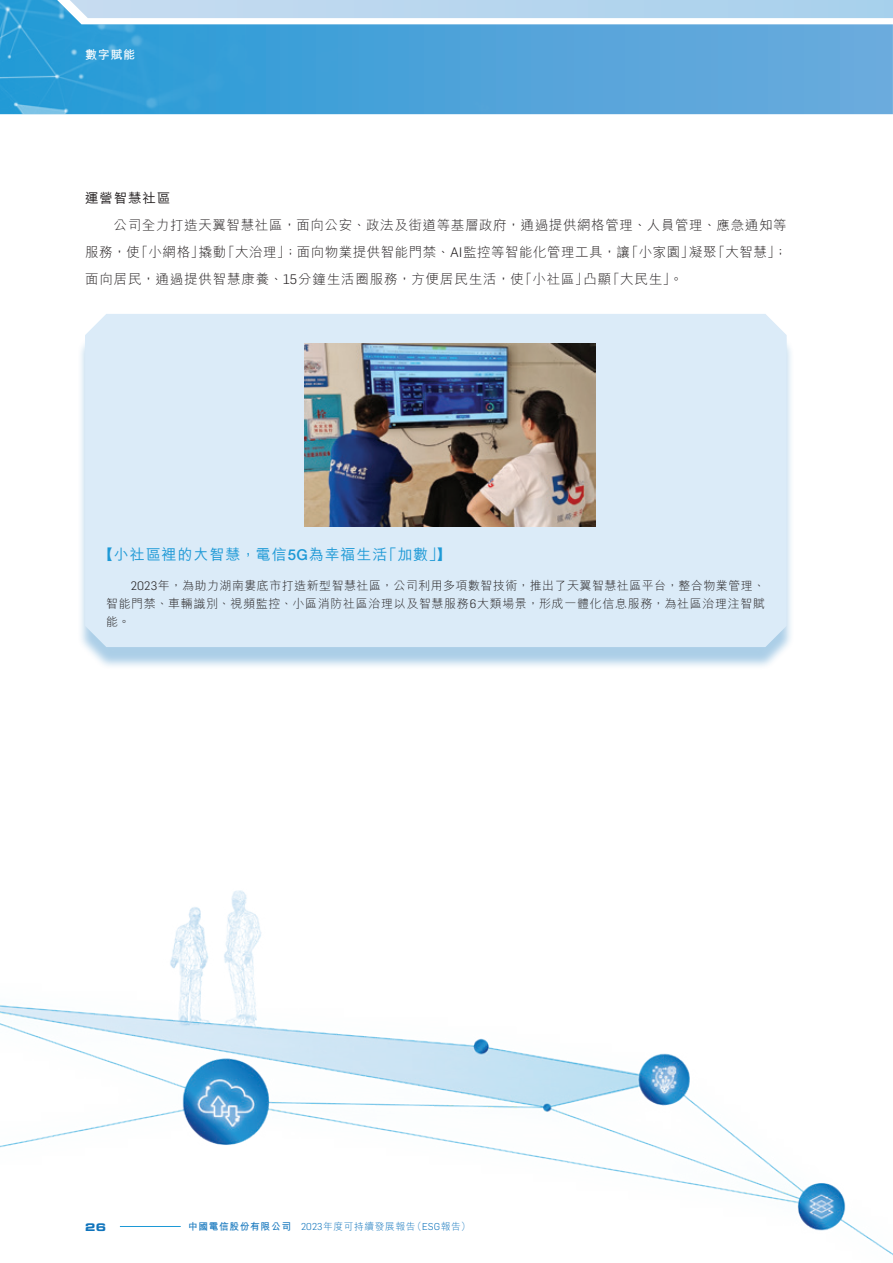
<style>
.page{position:relative;width:893px;height:1263px;background:#fff}
.page>*{position:absolute;margin:0;border:0;box-sizing:border-box;transform-origin:0 0}
.t1{font:500 15px "M Hei HK";letter-spacing:.065em;color:#1d99d6}
.t2{font:300 13.5px/27px "M Hei HK";letter-spacing:.06em;color:#231f20;text-align:justify}
.t3{font:500 13.5px "M Hei HK";letter-spacing:.065em;color:#231f20}
.t4{font:300 12px/18px "M Hei HK";letter-spacing:.055em;color:#231f20;text-align:justify}
.t5{font:700 12px "M Hei HK";color:#fff}
.t6{font:10.5px "Eurostile LT Std Bold Ex 2";color:#1074bc}
.t7{font:300 9.75px "M Hei HK";letter-spacing:.06em;color:#1074bc}
.s1{font-family:"Flama"}
.s2{font-family:"Helvetica Neue LT Std"}
.s3{font-weight:700}
</style>
<div class="page">
<img style="left:0;top:0;width:893px;height:1256px">
<p class="t5" style="left:85px;top:46px;width:52px">數字賦能</p>
<p class="t3" style="left:85px;top:189px;width:87px">運營智慧社區</p>
<p class="t2" style="left:85px;top:211px;width:704px;text-indent:28px">公司全力打造天翼智慧社區，面向公安、政法及街道等基層政府，通過提供網格管理、人員管理、應急通知等服務，使「小網格」撬動「大治理」；面向物業提供智能門禁、<span class="s1">AI</span>監控等智能化管理工具，讓「小家園」凝聚「大智慧」；面向居民，通過提供智慧康養、<span class="s1">15</span>分鐘生活圈服務，方便居民生活，使「小社區」凸顯「大民生」。</p>
<p class="t1" style="left:99px;top:544px;width:354px">【小社區裡的大智慧，電信<span class="s2">5G</span>為幸福生活「加數」】</p>
<p class="t4" style="left:106px;top:576px;width:661px;text-indent:25px"><span class="s1">2023</span>年，為助力湖南婁底市打造新型智慧社區，公司利用多項數智技術，推出了天翼智慧社區平台，整合物業管理、智能門禁、車輛識別、視頻監控、小區消防社區治理以及智慧服務<span class="s1">6</span>大類場景，形成一體化信息服務，為社區治理注智賦能。</p>
<p class="t6" style="left:85px;top:1219px;width:23px">26</p>
<p class="t7" style="left:188px;top:1219px;width:284px"><span class="s3">中國電信股份有限公司</span> <span class="s1">2023</span>年度可持續發展報告（<span class="s1">ESG</span>報告）</p>
</div>
